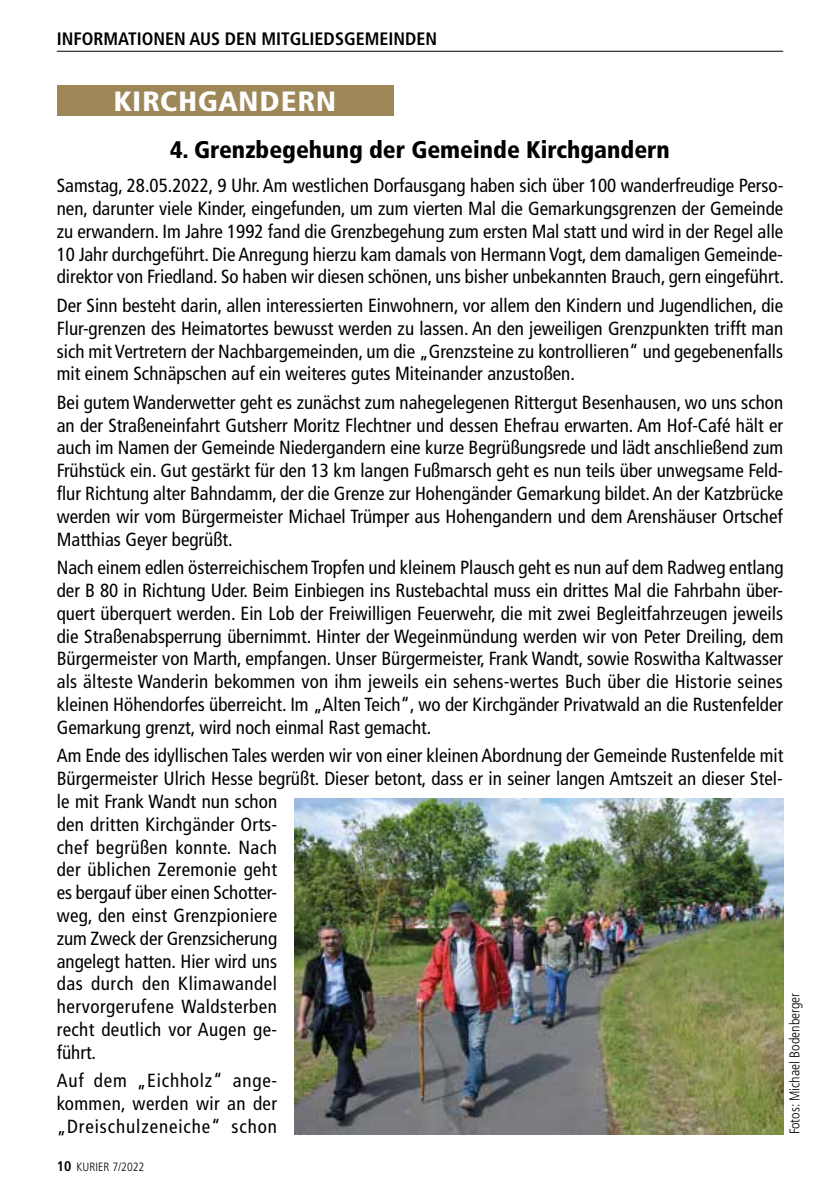
<style>
.page{position:relative;width:840px;height:1191px;background:#fff}
.page>*{position:absolute;margin:0;border:0;box-sizing:border-box;transform-origin:0 0}
.t1{font:28px "Humanist 777 BT Black Condensed B";letter-spacing:.025em;color:#fff;scale:1.1 1}
.t2{font:900 condensed 24px "Frutiger LT Std";color:#000}
.t3{font:condensed 19px/22.8px "Frutiger LT Std";color:#000;text-align:justify}
.t4{font:700 condensed 18px "Frutiger LT Std";color:#000}
.t5{font:300 condensed 14px "Frutiger LT Std";color:#000}
.t6{font:300 condensed 12px "Frutiger LT Std";color:#000}
.s1{font-weight:700;font-size:14px}
</style>
<div class="page">
<hr style="left:57px;top:51px;width:725px;height:1px;background:#000">
<div style="left:57px;top:85px;width:336px;height:30px;background:#9e8757"></div>
<img style="left:294px;top:798px;width:488px;height:336px">
<p class="t4" style="left:57px;top:28px;width:381px">INFORMATIONEN AUS DEN MITGLIEDSGEMEINDEN</p>
<h1 class="t1" style="left:113px;top:83px;width:204px">KIRCHGANDERN</h1>
<p class="t2" style="left:170px;top:135px;width:501px">4. Grenzbegehung der Gemeinde Kirchgandern</p>
<p class="t3" style="left:57px;top:174px;width:728px">Samstag, 28.05.2022, 9 Uhr. Am westlichen Dorfausgang haben sich über 100 wanderfreudige Perso&shy;nen, darunter viele Kinder, eingefunden, um zum vierten Mal die Gemarkungsgrenzen der Gemeinde zu erwandern. Im Jahre 1992 fand die Grenzbegehung zum ersten Mal statt und wird in der Regel alle 10 Jahr durchgeführt. Die Anregung hierzu kam damals von Hermann Vogt, dem damaligen Gemeinde&shy;direktor von Friedland. So haben wir diesen schönen, uns bisher unbekannten Brauch, gern eingeführt.</p>
<p class="t3" style="left:57px;top:294px;width:727px">Der Sinn besteht darin, allen interessierten Einwohnern, vor allem den Kindern und Jugendlichen, die Flur-grenzen des Heimatortes bewusst werden zu lassen. An den jeweiligen Grenzpunkten trifft man sich mit Vertretern der Nachbargemeinden, um die „Grenzsteine zu kontrollieren“ und gegebenenfalls mit einem Schnäpschen auf ein weiteres gutes Miteinander anzustoßen.</p>
<p class="t3" style="left:57px;top:391px;width:727px">Bei gutem Wanderwetter geht es zunächst zum nahegelegenen Rittergut Besenhausen, wo uns schon an der Straßeneinfahrt Gutsherr Moritz Flechtner und dessen Ehefrau erwarten. Am Hof-Café hält er auch im Namen der Gemeinde Niedergandern eine kurze Begrüßungsrede und lädt anschließend zum Frühstück ein. Gut gestärkt für den 13 km langen Fußmarsch geht es nun teils über unwegsame Feld&shy;flur Richtung alter Bahndamm, der die Grenze zur Hohengänder Gemarkung bildet. An der Katzbrücke werden wir vom Bürgermeister Michael Trümper aus Hohengandern und dem Arenshäuser Ortschef Matthias Geyer begrüßt.</p>
<p class="t3" style="left:57px;top:556px;width:728px">Nach einem edlen österreichischem Tropfen und kleinem Plausch geht es nun auf dem Radweg entlang der B 80 in Richtung Uder. Beim Einbiegen ins Rustebachtal muss ein drittes Mal die Fahrbahn über&shy;quert überquert werden. Ein Lob der Freiwilligen Feuerwehr, die mit zwei Begleitfahrzeugen jeweils die Straßenabsperrung übernimmt. Hinter der Wegeinmündung werden wir von Peter Dreiling, dem Bürgermeister von Marth, empfangen. Unser Bürgermeister, Frank Wandt, sowie Roswitha Kaltwasser als älteste Wanderin bekommen von ihm jeweils ein sehens-wertes Buch über die Historie seines kleinen Höhendorfes überreicht. Im „Alten Teich“, wo der Kirchgänder Privatwald an die Rustenfelder Gemarkung grenzt, wird noch einmal Rast gemacht.</p>
<p class="t3" style="left:57px;top:744px;width:727px;text-align:left">Am Ende des idyllischen Tales werden wir von einer kleinen Abordnung der Gemeinde Rustenfelde mit Bürgermeister Ulrich Hesse begrüßt. Dieser betont, dass er in seiner langen Amtszeit an dieser Stel&shy;le mit Frank Wandt nun schon<br>den dritten Kirchgänder Orts-<br>chef begrüßen konnte. Nach<br>der üblichen Zeremonie geht<br>es bergauf über einen Schotter-<br>weg, den einst Grenzpioniere<br>zum Zweck der Grenzsicherung<br>angelegt hatten. Hier wird uns<br>das durch den Klimawandel<br>hervorgerufene Waldsterben<br>recht deutlich vor Augen ge-<br>führt.</p>
<p class="t3" style="left:57px;top:1069px;width:222px">Auf dem „Eichholz“ ange&shy;kommen, werden wir an der „Dreischulzeneiche“ schon</p>
<p class="t5" style="left:786px;top:1134px;width:143px;rotate:-90deg">Fotos: Michael Bodenberger</p>
<p class="t6" style="left:57px;top:1159px;width:89px"><span class="s1">10</span> KURIER 7/2022</p>
</div>
